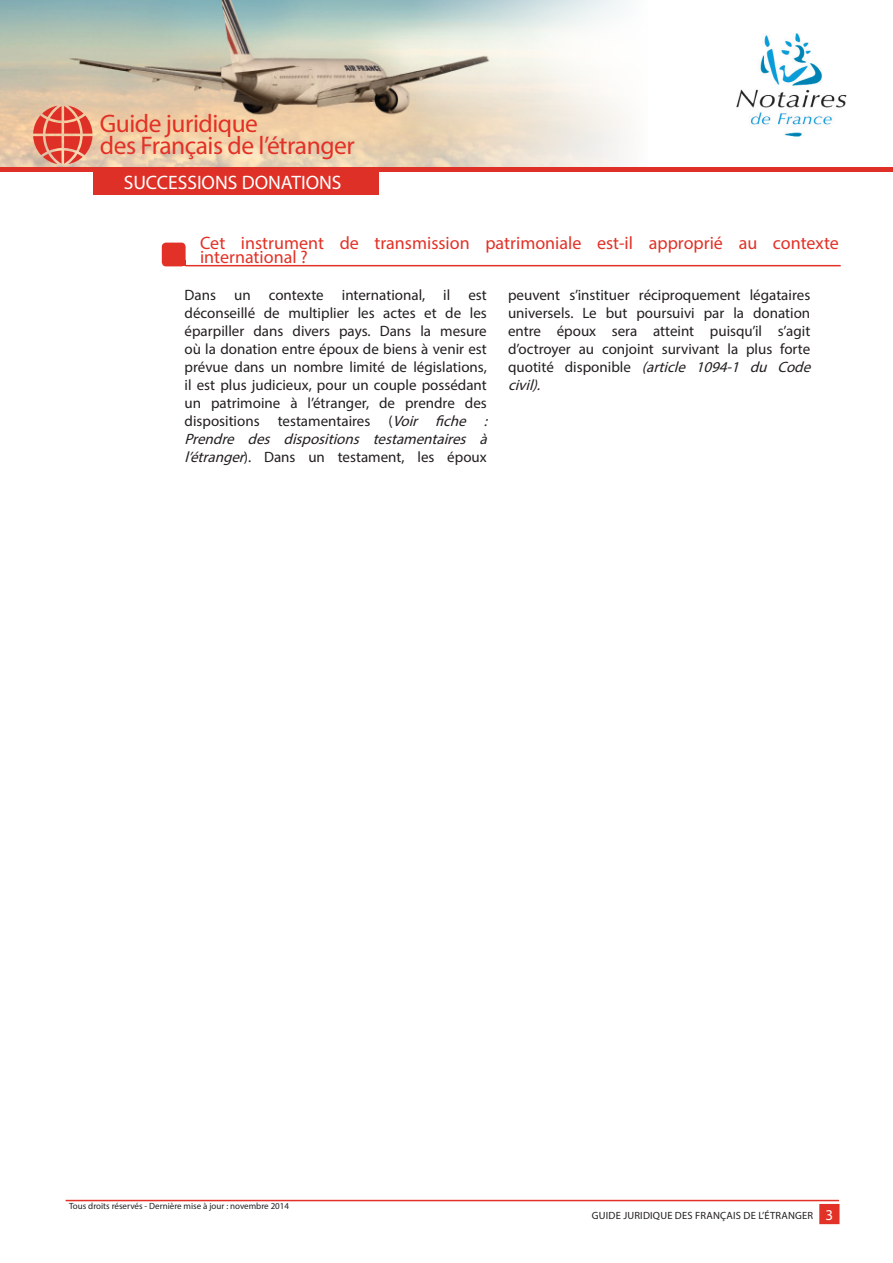
<style>
.page{position:relative;width:893px;height:1263px;background:#fff}
.page>*{position:absolute;margin:0;border:0;box-sizing:border-box;transform-origin:0 0}
.t1{font:25.5px/22.5px "Myriad Pro";letter-spacing:-.02em;color:#e23126}
.t2{font:19.5px "Myriad Pro";color:#fff}
.t3{font:18px/14.2px "Myriad Pro";color:#e23126}
.t4{font:15px/18px "Myriad Pro";color:#231f20}
.t5{font:15px "Myriad Pro";color:#fff}
.t6{font:10.5px "Myriad Pro";letter-spacing:.02em;color:#231f20}
.t7{font:9px "Myriad Pro";color:#231f20}
.s1{font-style:italic}
</style>
<div class="page">
<img style="left:0;top:0;width:626px;height:167px">
<hr style="left:66px;top:1200px;width:773px;height:1px;background:#e23126">
<div style="left:819px;top:1204px;width:20px;height:20px;background:#e23126"></div>
<hr style="left:0;top:167px;width:893px;height:4px;background:#de3026">
<svg style="left:33px;top:106px;width:59px;height:58px;background:#e2725d"></svg>
<img style="left:736px;top:33px;width:110px;height:103px">
<hr style="left:185px;top:265px;width:656px;height:1px;background:#e23126">
<div style="left:93px;top:170px;width:285px;height:25px;background:#de3026"></div>
<div style="left:162px;top:243px;width:24px;height:23px;background:#e23126;border-radius:4px"></div>
<h1 class="t1" style="left:100px;top:112px;width:256px">Guide juridique<br>des Français de l’étranger</h1>
<p class="t2" style="left:124px;top:170px;width:219px">SUCCESSIONS DONATIONS</p>
<p class="t3" style="left:200px;top:235px;width:640px">Cet instrument de transmission patrimoniale est-il approprié au contexte international ?</p>
<p class="t4" style="left:185px;top:285px;width:309px">Dans un contexte international, il est déconseillé de multiplier les actes et de les éparpiller dans divers pays. Dans la mesure où la donation entre époux de biens à venir est prévue dans un nombre limité de législations, il est plus judicieux, pour un couple possédant un patrimoine à l’étranger, de prendre des dispositions testamentaires (<span class="s1">Voir fiche :<br>Prendre des dispositions testamentaires à l’étranger</span>). Dans un testament, les époux</p>
<p class="t4" style="left:508px;top:285px;width:309px">peuvent s’instituer réciproquement légataires universels. Le but poursuivi par la donation entre époux sera atteint puisqu’il s’agit d’octroyer au conjoint survivant la plus forte q u ot ité d i s po n i b l e <span class="s1">(article 1094-1 du Code civil).</span></p>
<p class="t7" style="left:69px;top:1201px;width:222px">Tous droits réservés - Dernière mise à jour : novembre 2014</p>
<p class="t6" style="left:592px;top:1209px;width:223px">GUIDE JURIDIQUE DES FRANÇAIS DE L’ÉTRANGER</p>
<p class="t5" style="left:826px;top:1205px;width:9px">3</p>
</div>
